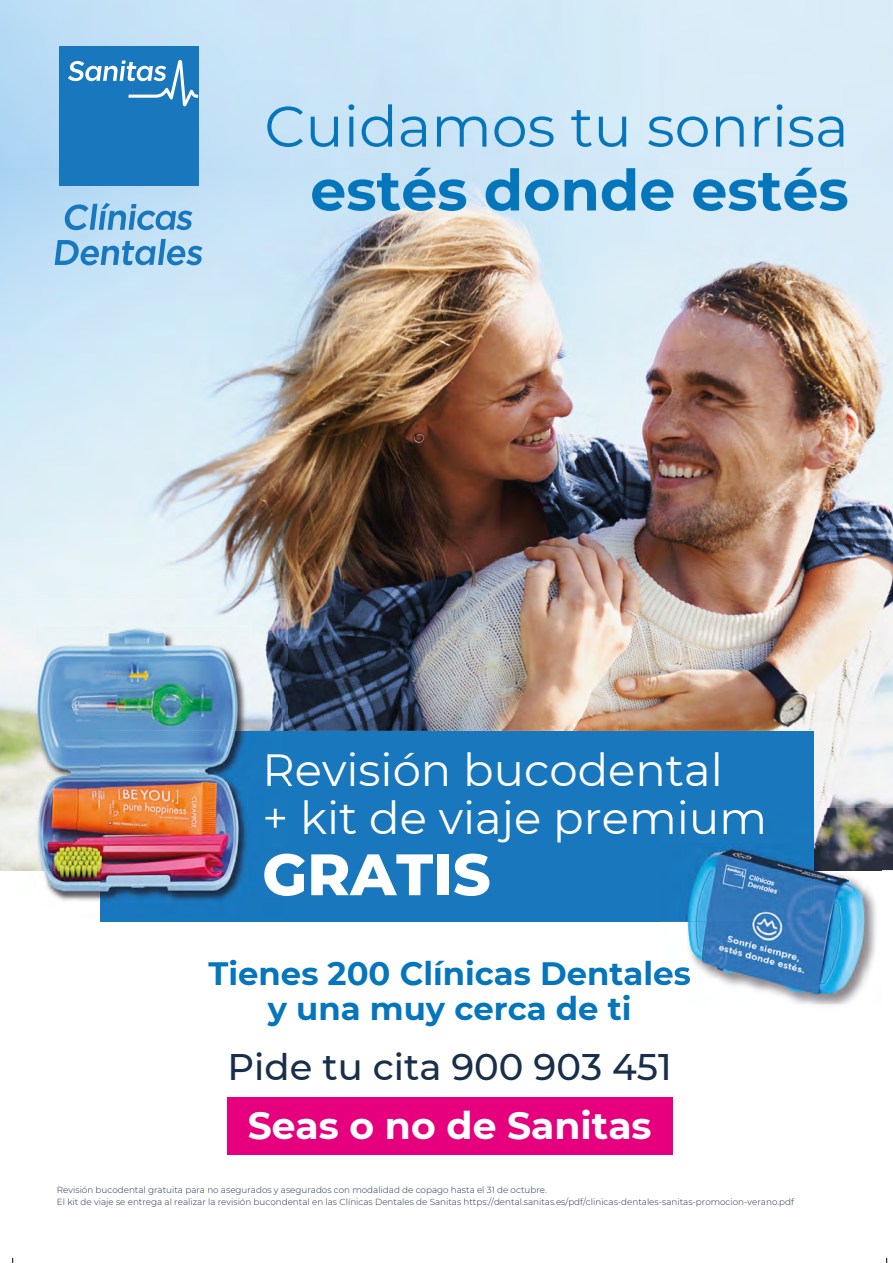
<style>
.page{position:relative;width:893px;height:1263px;background:#fff}
.page>*{position:absolute;margin:0;border:0;box-sizing:border-box;transform-origin:0 0}
.t1{font:800 58.35px "Montserrat";color:#fff}
.t2{font:57px "Montserrat";color:#0676bc}
.t3{font:700 57px "Montserrat";color:#0676bc}
.t4{font:45px/48.2px "Montserrat";color:#fff}
.t5{font:700 37.65px "Montserrat";color:#fff}
.t6{font:500 36.9px "Montserrat";color:#192e4a}
.t7{font:700 32.25px/35.2px "Montserrat";color:#0676bc;text-align:center}
.t8{font:300 8.85px/11.4px "Montserrat";color:#192e4a}
</style>
<div class="page">
<img style="left:0;top:0;width:893px;height:168px">
<img style="left:0;top:168px;width:893px;height:640px">
<div style="left:100px;top:731px;width:714px;height:191px;background:#1978bd"></div>
<div style="left:227px;top:1097px;width:446px;height:57px;background:#e6007d"></div>
<svg style="left:64px;top:203px;width:128px;height:27px;background:#7fb7e0"></svg>
<svg style="left:55px;top:239px;width:148px;height:26px;background:#7eb6de"></svg>
<div style="left:59px;top:47px;width:139px;height:139px;background:#1978bd"></div>
<svg style="left:68px;top:60px;width:130px;height:46px"></svg>
<img style="left:0;top:600px;width:287px;height:45px">
<img style="left:0;top:645px;width:34px;height:225px">
<img style="left:250px;top:645px;width:37px;height:86px">
<img style="left:267px;top:754px;width:20px;height:32px">
<img style="left:265px;top:808px;width:20px;height:20px">
<img style="left:264px;top:853px;width:23px;height:43px">
<img style="left:34px;top:772px;width:66px;height:131px">
<img style="left:34px;top:626px;width:216px;height:146px">
<img style="left:100px;top:731px;width:150px;height:172px">
<img style="left:682px;top:870px;width:211px;height:134px">
<img style="left:814px;top:808px;width:79px;height:62px">
<img style="left:660px;top:810px;width:103px;height:25px">
<img style="left:660px;top:967px;width:22px;height:18px">
<img style="left:814px;top:843px;width:68px;height:27px">
<img style="left:682px;top:847px;width:132px;height:75px">
<img style="left:682px;top:959px;width:8px;height:26px">
<svg style="left:886px;top:0;width:7px;height:6px"></svg>
<h2 class="t2" style="left:264px;top:87px;width:586px">Cuidamos tu sonrisa</h2>
<h2 class="t3" style="left:310px;top:149px;width:540px">estés donde estés</h2>
<h3 class="t4" style="left:262px;top:744px;width:506px">Revisión bucodental<br>+ kit de viaje premium</h3>
<h1 class="t1" style="left:262px;top:832px;width:230px">GRATIS</h1>
<h3 class="t7" style="left:209px;top:954px;width:484px">Tienes 200 Clínicas Dentales y una muy cerca de ti</h3>
<h3 class="t6" style="left:228px;top:1041px;width:446px">Pide tu cita 900 903 451</h3>
<h3 class="t5" style="left:248px;top:1098px;width:405px">Seas o no de Sanitas</h3>
<p class="t8" style="left:57px;top:1184px;width:739px">Revisión bucodental gratuita para no asegurados y asegurados con modalidad de copago hasta el 31 de octubre.<br>El kit de viaje se entrega al realizar la revisión bucondental en las Clínicas Dentales de Sanitas https://dental.sanitas.es/pdf/clinicas-dentales-sanitas-promocion-verano.pdf</p>
</div>
